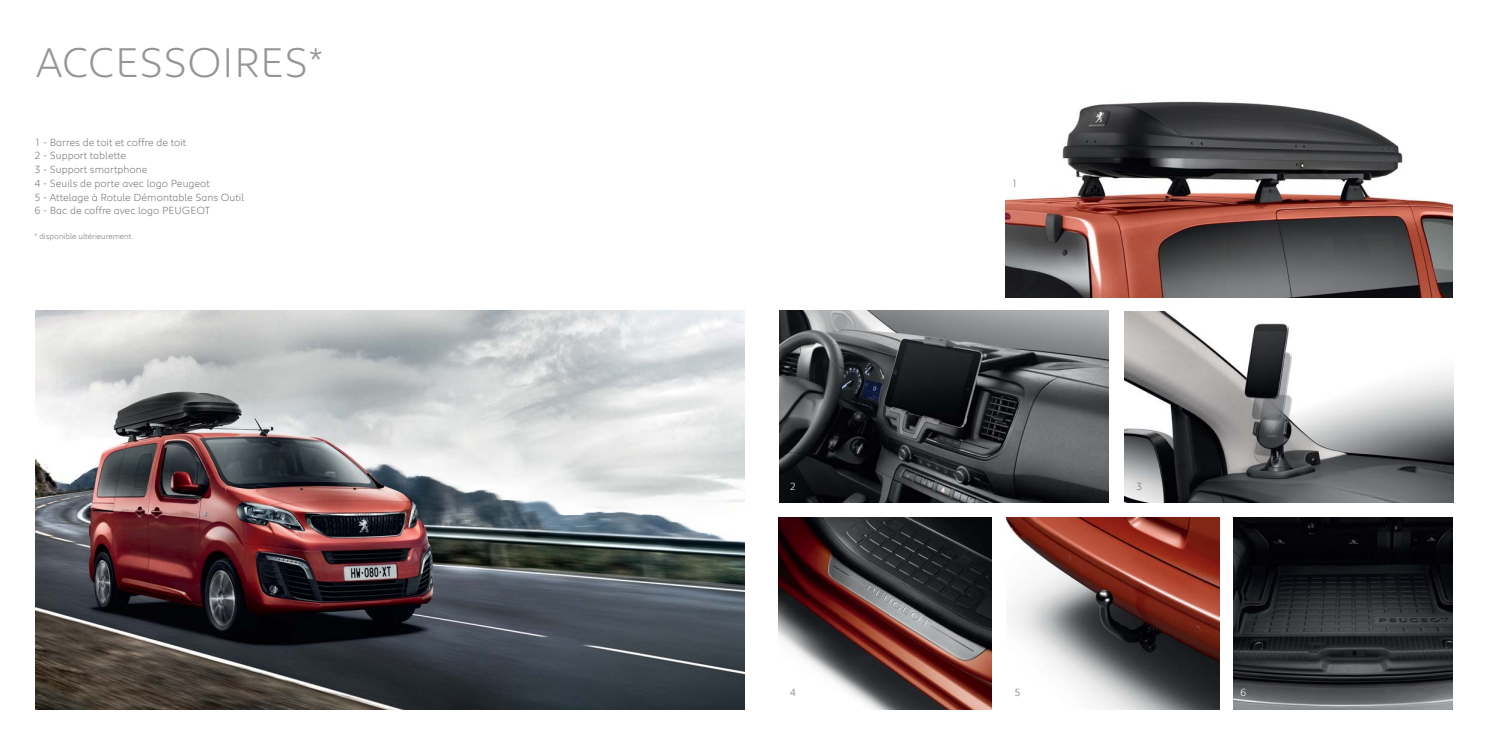
<style>
.page{position:relative;width:1489px;height:745px;background:#fff}
.page>*{position:absolute;margin:0;border:0;box-sizing:border-box;transform-origin:0 0}
.t1{font:300 42.5px "Peugeot";color:#939598}
.t2{font:300 10.62px/13.8px "Peugeot";color:#6d6e70}
.t3{font:300 10.62px "Peugeot";color:#fff}
.t4{font:300 8.12px "Peugeot";color:#6d6e70}
</style>
<div class="page">
<img style="left:1233px;top:517px;width:219px;height:191px">
<img style="left:1005px;top:101px;width:447px;height:196px">
<img style="left:778px;top:517px;width:213px;height:191px">
<img style="left:1006px;top:517px;width:213px;height:191px">
<img style="left:1124px;top:311px;width:329px;height:191px">
<img style="left:779px;top:310px;width:329px;height:192px">
<img style="left:35px;top:310px;width:710px;height:399px">
<h1 class="t1" style="left:36px;top:47px;width:289px">ACCESSOIRES*</h1>
<p class="t2" style="left:34px;top:136px;width:211px">1 - Barres de toit et coffre de toit<br>2 - Support tablette<br>3 - Support smartphone<br>4 - Seuils de porte avec logo Peugeot<br>5 - Attelage à Rotule Démontable Sans Outil<br>6 - Bac de coffre avec logo PEUGEOT</p>
<p class="t4" style="left:34px;top:233px;width:101px">* disponible ultérieurement.</p>
<p class="t2" style="left:1011px;top:177px;width:8px">1</p>
<p class="t3" style="left:789px;top:482px;width:8px">2</p>
<p class="t2" style="left:1135px;top:480px;width:8px">3</p>
<p class="t2" style="left:789px;top:686px;width:8px">4</p>
<p class="t2" style="left:1014px;top:686px;width:8px">5</p>
<p class="t3" style="left:1239px;top:688px;width:8px">6</p>
</div>
